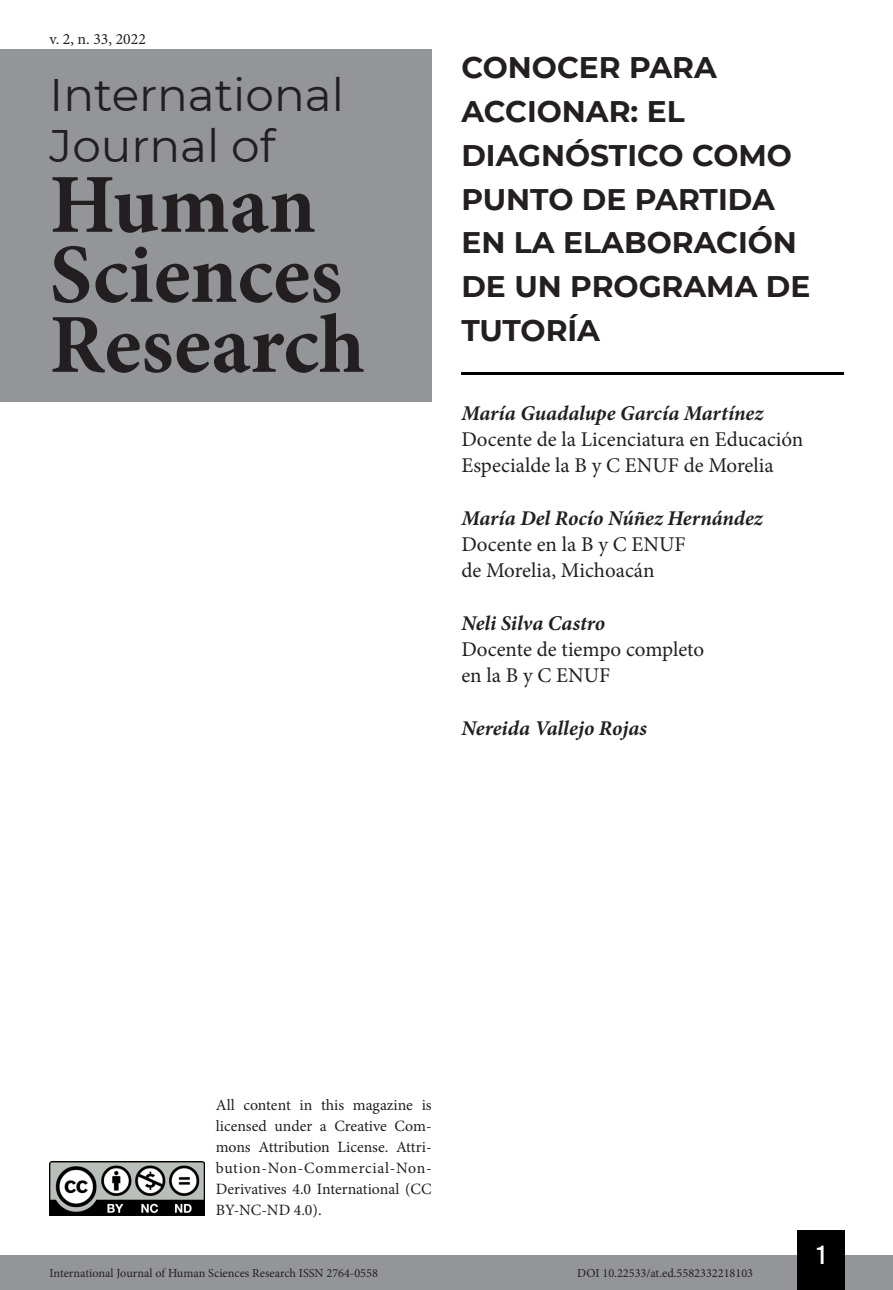
<style>
.page{position:relative;width:893px;height:1290px;background:#fff}
.page>*{position:absolute;margin:0;border:0;box-sizing:border-box;transform-origin:0 0}
.t1{font:700 84px/70px "Minion Pro";color:#231f20}
.t2{font:45.5px/50.8px "Montserrat";color:#231f20}
.Título_Artigo{font:700 29.75px/43.8px "Montserrat";color:#231f20}
.t3{font:26.25px "Bebas Kai";color:#fff}
.Infos_autor{font:21px/26.2px "Minion Pro";color:#231f20}
.Autor{font:italic 700 21px "Minion Pro";color:#231f20}
.t4{font:15.75px/21px "Minion Pro";color:#231f20;text-align:justify}
.t5{font:12.25px "Minion Pro";color:#231f20}
</style>
<div class="page">
<div style="left:0;top:1255px;width:893px;height:35px;background:#939598"></div>
<div style="left:797px;top:1230px;width:48px;height:60px;background:#000"></div>
<img style="left:50px;top:1161px;width:154px;height:54px">
<div style="left:0;top:50px;width:432px;height:352px;background:#939598"></div>
<hr style="left:461px;top:372px;width:382px;height:3px;background:#000">
<p class="t4" style="left:50px;top:28px;width:98px">v. 2, n. 33, 2022</p>
<h2 class="t2" style="left:50px;top:68px;width:296px">International<br>Journal of</h2>
<h1 class="t1" style="left:50px;top:169px;width:317px">Human<br>Sciences<br>Research</h1>
<p class="Título_Artigo" style="left:461px;top:44px;width:351px">CONOCER PARA<br>ACCIONAR: EL<br>DIAGNÓSTICO COMO<br>PUNTO DE PARTIDA<br>EN LA ELABORACIÓN<br>DE UN PROGRAMA DE<br>TUTORÍA</p>
<p class="Autor" style="left:461px;top:398px;width:303px">María Guadalupe García Martínez</p>
<p class="Infos_autor" style="left:461px;top:426px;width:344px">Docente de la Licenciatura en Educación<br>Especialde la B y C ENUF de Morelia</p>
<p class="Autor" style="left:461px;top:503px;width:303px">María Del Rocío Núñez Hernández</p>
<p class="Infos_autor" style="left:461px;top:531px;width:226px">Docente en la B y C ENUF de Morelia, Michoacán</p>
<p class="Autor" style="left:461px;top:608px;width:145px">Neli Silva Castro</p>
<p class="Infos_autor" style="left:461px;top:636px;width:244px">Docente de tiempo completo en la B y C ENUF</p>
<p class="Autor" style="left:461px;top:713px;width:187px">Nereida Vallejo Rojas</p>
<p class="t4" style="left:216px;top:1095px;width:217px">All content in this magazine is licensed under a Creative Com&shy;mons Attribution License. Attri&shy;bution-Non-Commercial-Non-Derivatives 4.0 International (CC BY-NC-ND 4.0).</p>
<p class="t5" style="left:50px;top:1265px;width:330px">International Journal of Human Sciences Research ISSN 2764-0558</p>
<p class="t5" style="left:577px;top:1265px;width:177px">DOI 10.22533/at.ed.5582332218103</p>
<h3 class="t3" style="left:817px;top:1241px;width:10px">1</h3>
</div>
